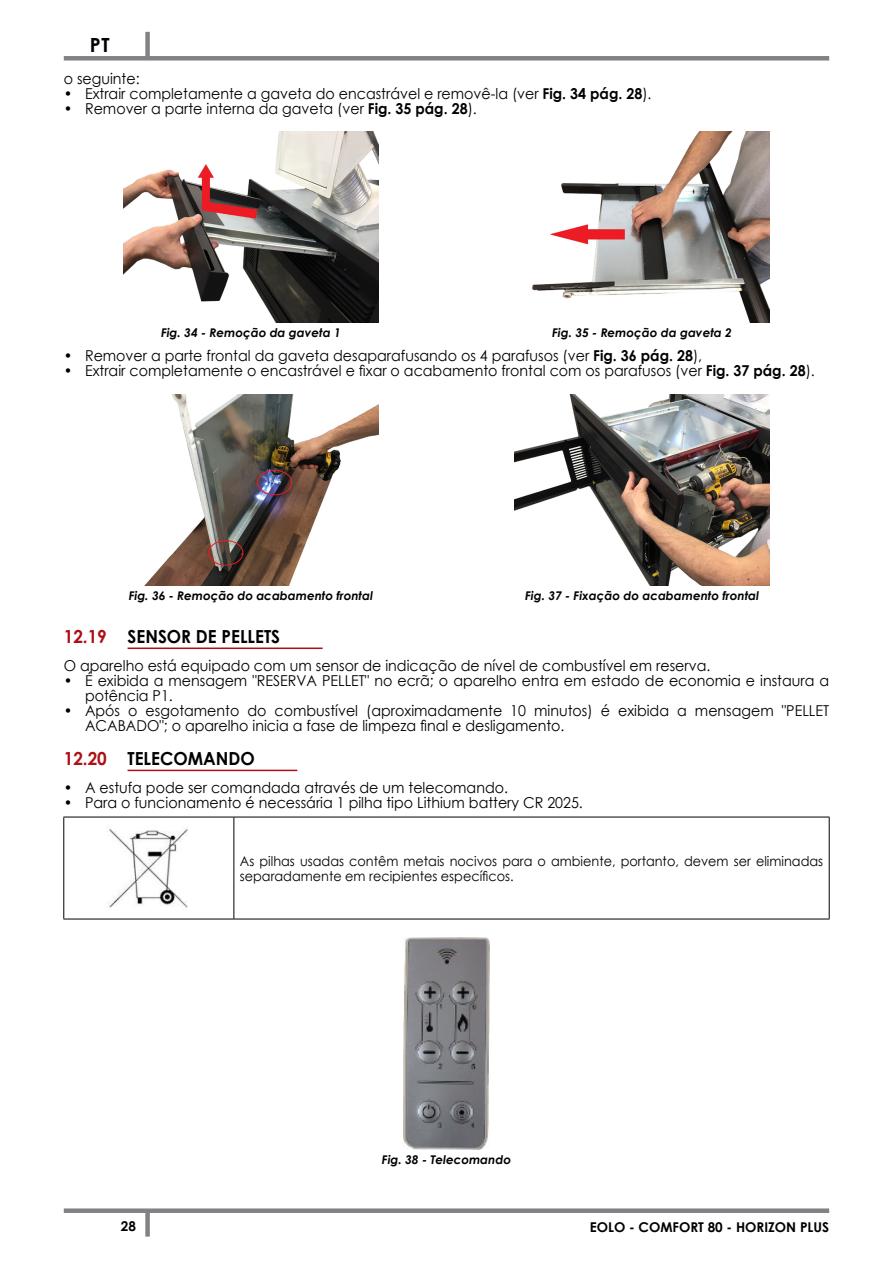
<style>
.page{position:relative;width:893px;height:1263px;background:#fff}
.page>*{position:absolute;margin:0;border:0;box-sizing:border-box;transform-origin:0 0}
.t1{font:700 19.5px "Century Gothic";color:#000}
.t2{font:700 18px "Century Gothic";color:#000;scale:.95 1}
.t3{font:15px/15px "Century Gothic";color:#000;scale:.95 1}
.t4{font:13.5px/15px "Century Gothic";color:#000;scale:.95 1}
.t5{font:700 13.5px "Century Gothic";color:#000}
.t6{font:italic 700 12px "Century Gothic";color:#000}
.s1{font-weight:700}
.s2{color:#ad1015}
</style>
<div class="page">
<div style="left:64px;top:1208px;width:765px;height:5px;background:#808285"></div>
<div style="left:64px;top:56px;width:765px;height:5px;background:#808285"></div>
<div style="left:145px;top:1211px;width:5px;height:25px;background:#808285"></div>
<div style="left:145px;top:32px;width:5px;height:25px;background:#808285"></div>
<hr style="left:128px;top:647px;width:195px;height:2px;background:#ad1015">
<hr style="left:128px;top:770px;width:169px;height:1px;background:#ad1015">
<img style="left:123px;top:131px;width:255px;height:192px">
<img style="left:532px;top:131px;width:238px;height:192px">
<img style="left:145px;top:394px;width:233px;height:191px">
<img style="left:514px;top:394px;width:256px;height:191px">
<hr style="left:63px;top:817px;width:171px;height:1px;background:#000">
<hr style="left:63px;top:817px;width:1px;height:102px;background:#000">
<hr style="left:63px;top:919px;width:171px;height:1px;background:#000">
<hr style="left:234px;top:817px;width:596px;height:1px;background:#000">
<hr style="left:233px;top:817px;width:1px;height:102px;background:#000">
<hr style="left:829px;top:817px;width:1px;height:102px;background:#000">
<hr style="left:234px;top:919px;width:596px;height:1px;background:#000">
<img style="left:107px;top:828px;width:81px;height:80px">
<img style="left:403px;top:937px;width:86px;height:213px">
<h1 class="t1" style="left:90px;top:30px;width:21px">PT</h1>
<p class="t3" style="left:64px;top:70px;width:81px">o seguinte:</p>
<p class="t3" style="left:64px;top:85px;width:620px">• Extrair completamente a gaveta do encastrável e removê-la (ver <span class="s1">Fig. 34 pág. 28</span>).</p>
<p class="t3" style="left:64px;top:100px;width:436px">• Remover a parte interna da gaveta (ver <span class="s1">Fig. 35 pág. 28</span>).</p>
<p class="t6" style="left:161px;top:323px;width:181px">Fig. 34 - Remoção da gaveta 1</p>
<p class="t6" style="left:552px;top:323px;width:181px">Fig. 35 - Remoção da gaveta 2</p>
<p class="t3" style="left:64px;top:348px;width:673px">• Remover a parte frontal da gaveta desaparafusando os 4 parafusos (ver <span class="s1">Fig. 36 pág. 28</span>),</p>
<p class="t3" style="left:64px;top:363px;width:792px">• Extrair completamente o encastrável e fixar o acabamento frontal com os parafusos (ver <span class="s1">Fig. 37 pág. 28</span>).</p>
<p class="t6" style="left:129px;top:586px;width:246px">Fig. 36 - Remoção do acabamento frontal</p>
<p class="t6" style="left:525px;top:586px;width:235px">Fig. 37 - Fixação do acabamento frontal</p>
<p class="t2" style="left:64px;top:623px;width:229px"><span class="s2">12.19</span> SENSOR DE PELLETS</p>
<p class="t3" style="left:64px;top:658px;width:682px">O aparelho está equipado com um sensor de indicação de nível de combustível em reserva.</p>
<p class="t3" style="left:85px;top:673px;width:785px;text-indent:-21px">• É exibida a mensagem "RESERVA PELLET" no ecrã; o aparelho entra em estado de economia e instaura a potência P1.</p>
<p class="t3" style="left:85px;top:703px;width:785px;text-indent:-21px">• Após o esgotamento do combustível (aproximadamente 10 minutos) é exibida a mensagem "PELLET<br>ACABADO"; o aparelho inicia a fase de limpeza final e desligamento.</p>
<p class="t2" style="left:64px;top:745px;width:203px"><span class="s2">12.20</span> TELECOMANDO</p>
<p class="t3" style="left:64px;top:780px;width:469px">• A estufa pode ser comandada através de um telecomando.</p>
<p class="t3" style="left:64px;top:795px;width:548px">• Para o funcionamento é necessária 1 pilha tipo Lithium battery CR 2025.</p>
<p class="t4" style="left:240px;top:853px;width:615px">As pilhas usadas contêm metais nocivos para o ambiente, portanto, devem ser eliminadas separadamente em recipientes específicos.</p>
<p class="t6" style="left:382px;top:1150px;width:131px">Fig. 38 - Telecomando</p>
<p class="t5" style="left:121px;top:1216px;width:17px">28</p>
<p class="t5" style="left:590px;top:1217px;width:241px">EOLO - COMFORT 80 - HORIZON PLUS</p>
</div>
